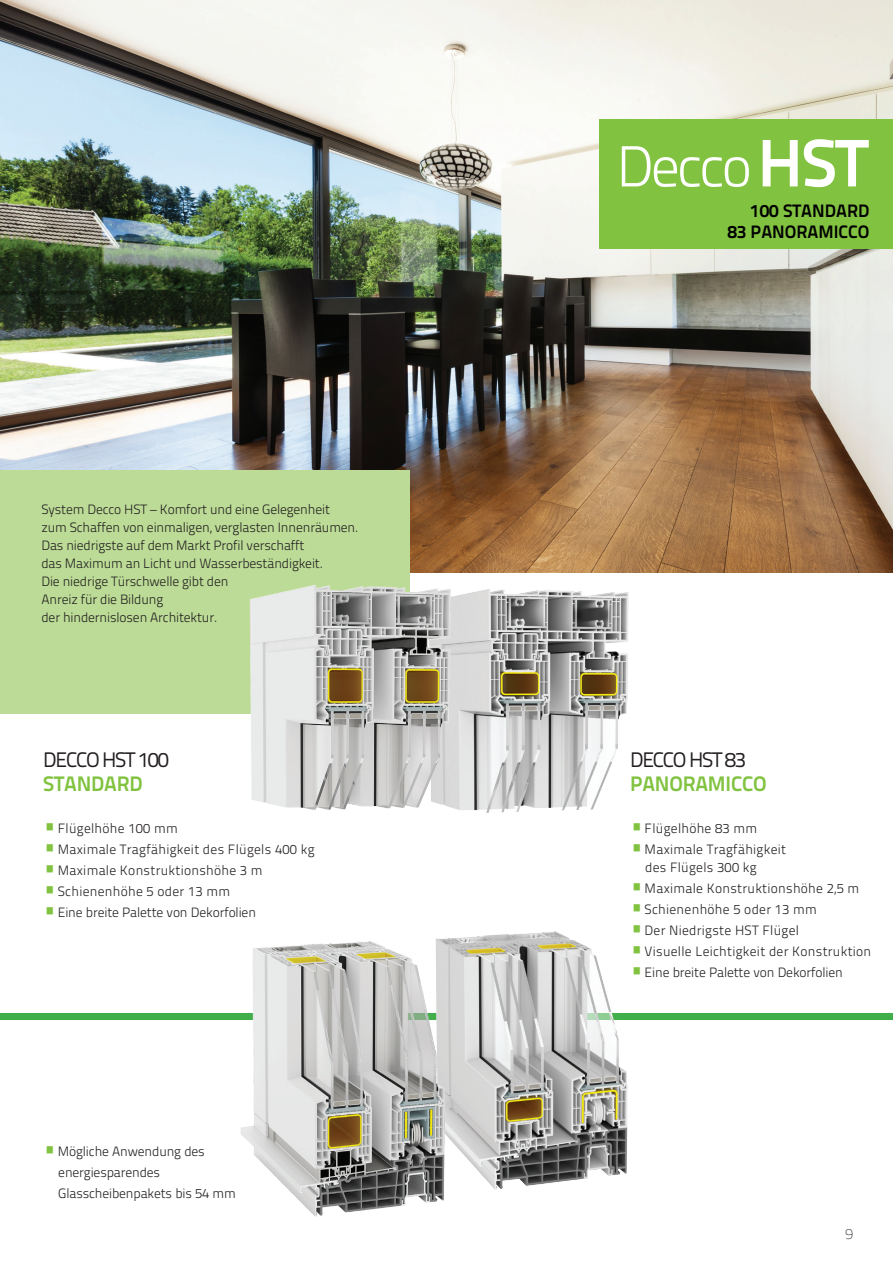
<style>
.page{position:relative;width:893px;height:1263px;background:#fff}
.page>*{position:absolute;margin:0;border:0;box-sizing:border-box;transform-origin:0 0}
.t1{font:300 57.6px "Titillium Text 22 L";letter-spacing:-.05em;color:#fff}
.t2{font:21px "Titillium Text 22 L";letter-spacing:-.06em;color:#231f20}
.t3{font:700 21px "Titillium Text 22 L";letter-spacing:-.01em;color:#81c340}
.t4{font:700 18px/21px "Titillium Text 22 L";color:#000001;text-align:right}
.t5{font:100 15px "Titillium Text 22 L";color:#231f20}
.t6{font:300 13.5px/21px "Titillium Text 22 L";letter-spacing:-.01em;color:#231f20}
.t7{font:300 13.5px "Titillium Text 22 L";letter-spacing:.02em;color:#231f20}
.s1{font-weight:700;font-size:25.5px;color:#81c340}
.s2{font-weight:700;font-size:67.2px}
</style>
<div class="page">
<img style="left:0;top:0;width:893px;height:573px">
<div style="left:0;top:1013px;width:893px;height:6px;background:#40ae49"></div>
<hr style="left:0;top:470px;width:1px;height:243px;background:#c2c9b6">
<div style="left:1px;top:470px;width:409px;height:243px;background:#bbdb96"></div>
<div style="left:600px;top:119px;width:293px;height:130px;background:#81c340"></div>
<img style="left:480px;top:589px;width:169px;height:601px">
<img style="left:209px;top:556px;width:271px;height:661px">
<p class="t6" style="left:41px;top:498px;width:290px">System Decco HST – Komfort und eine Gelegenheit</p>
<p class="t6" style="left:41px;top:516px;width:319px">zum Schaffen von einmaligen, verglasten Innenräumen.</p>
<p class="t6" style="left:41px;top:534px;width:265px">Das niedrigste auf dem Markt Profil verschafft</p>
<p class="t6" style="left:41px;top:552px;width:283px">das Maximum an Licht und Wasserbeständigkeit.</p>
<p class="t6" style="left:41px;top:570px;width:189px">Die niedrige Türschwelle gibt den</p>
<p class="t6" style="left:41px;top:588px;width:123px">Anreiz für die Bildung</p>
<p class="t6" style="left:41px;top:606px;width:177px">der hindernislosen Architektur.</p>
<p class="t2" style="left:43px;top:744px;width:127px">DECCO HST 100</p>
<p class="t3" style="left:43px;top:767px;width:101px">STANDARD</p>
<p class="t7" style="left:43px;top:818px;width:136px"><span class="s1">•</span>Flügelhöhe 100 mm</p>
<p class="t7" style="left:43px;top:839px;width:273px"><span class="s1">•</span>Maximale Tragfähigkeit des Flügels 400 kg</p>
<p class="t7" style="left:43px;top:860px;width:221px"><span class="s1">•</span>Maximale Konstruktionshöhe 3 m</p>
<p class="t7" style="left:43px;top:881px;width:188px"><span class="s1">•</span>Schienenhöhe 5 oder 13 mm</p>
<p class="t6" style="left:43px;top:901px;width:214px"><span class="s1">•</span>Eine breite Palette von Dekorfolien</p>
<p class="t6" style="left:58px;top:1140px;width:148px;text-indent:-15px"><span class="s1">•</span>Mögliche Anwendung des energiesparendes</p>
<p class="t6" style="left:58px;top:1182px;width:179px">Glasscheibenpakets bis 54 mm</p>
<h1 class="t1" style="left:616px;top:124px;width:253px">Decco<span class="s2">HST</span></h1>
<h3 class="t4" style="left:727px;top:200px;width:144px">100 STANDARD<br>83 PANORAMICCO</h3>
<p class="t2" style="left:630px;top:744px;width:117px">DECCO HST 83</p>
<p class="t3" style="left:630px;top:767px;width:138px">PANORAMICCO</p>
<p class="t7" style="left:630px;top:818px;width:129px"><span class="s1">•</span>Flügelhöhe 83 mm</p>
<p class="t7" style="left:630px;top:839px;width:157px"><span class="s1">•</span>Maximale Tragfähigkeit</p>
<p class="t7" style="left:645px;top:857px;width:113px">des Flügels 300 kg</p>
<p class="t7" style="left:630px;top:878px;width:231px"><span class="s1">•</span>Maximale Konstruktionshöhe 2,5 m</p>
<p class="t7" style="left:630px;top:899px;width:188px"><span class="s1">•</span>Schienenhöhe 5 oder 13 mm</p>
<p class="t7" style="left:630px;top:920px;width:170px"><span class="s1">•</span>Der Niedrigste HST Flügel</p>
<p class="t7" style="left:630px;top:941px;width:243px"><span class="s1">•</span>Visuelle Leichtigkeit der Konstruktion</p>
<p class="t6" style="left:630px;top:961px;width:214px"><span class="s1">•</span>Eine breite Palette von Dekorfolien</p>
<p class="t5" style="left:845px;top:1223px;width:9px">9</p>
</div>
